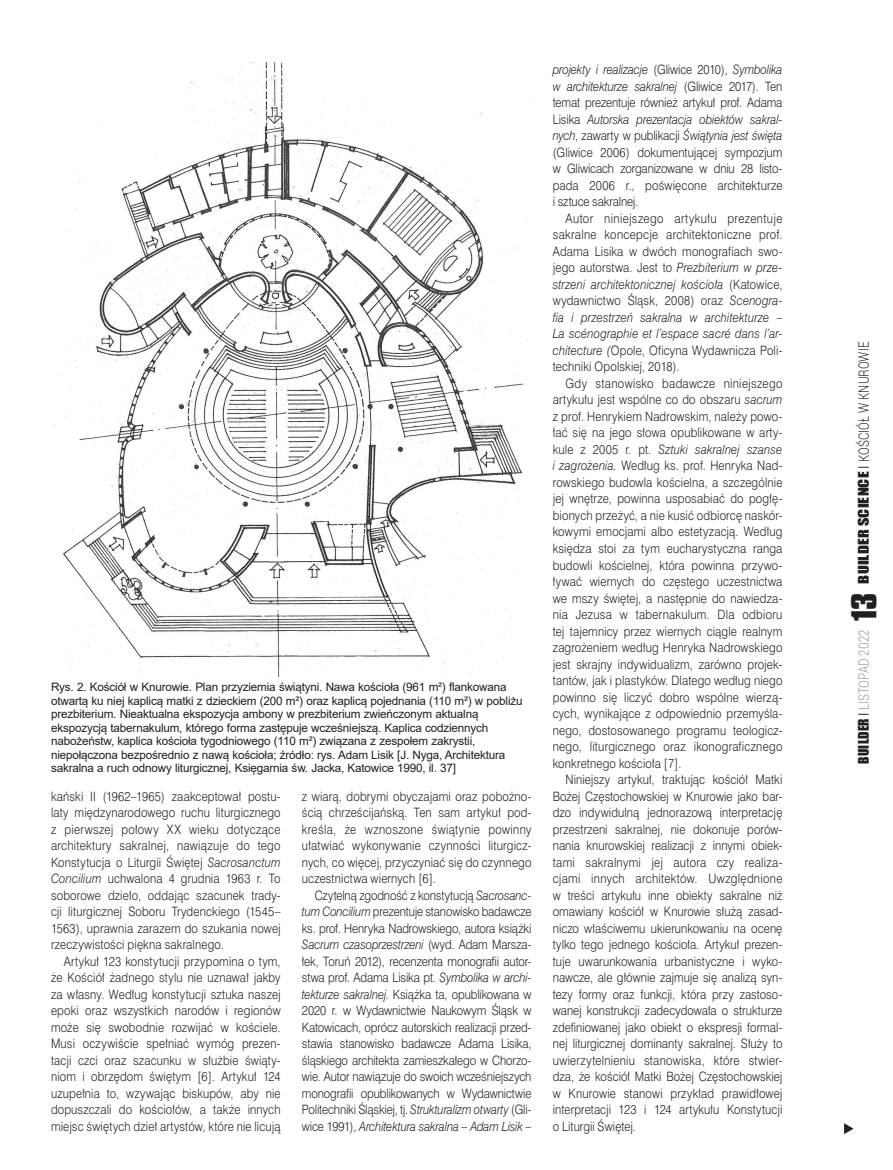
<style>
.page{position:relative;width:893px;height:1170px;background:#fff}
.page>*{position:absolute;margin:0;border:0;box-sizing:border-box;transform-origin:0 0}
.t1{font:300 14.25px "Roboto";letter-spacing:.005em;color:#231f20;scale:.8 1}
.t2{font:300 14.25px "Roboto";letter-spacing:.005em;color:#939598;scale:.8 1}
.tekst_swiss{font:12px/16.5px "Swis 721 Lt PL";letter-spacing:.01em;color:#231f20;text-align:justify;scale:.89 1}
.Fot_podpis{font:11.7px/13.5px "Arial";letter-spacing:-.015em;color:#231f20}
.s1{font-style:italic}
.s2{font-family:"Impact";font-weight:400;font-size:13.5px}
.s3{font-family:"Swis 721 Lt PL";font-weight:400;font-size:13.5px}
.s4{font-family:"Impact";font-weight:400;font-size:13.5px;color:#231f20}
.s5{font-family:"Swis 721 Lt PL";font-weight:400;font-size:13.5px;color:#231f20}
.s6{font-family:"Compacta PL";font-weight:700;font-size:30px;color:#231f20}
</style>
<div class="page">
<img style="left:54px;top:63px;width:474px;height:613px">
<svg style="left:844px;top:1123px;width:10px;height:11px"></svg>
<p class="Fot_podpis" style="left:51px;top:680px;width:473px">Rys. 2. Kościół w Knurowie. Plan przyziemia świątyni. Nawa kościoła (961 m²) flankowana otwartą ku niej kaplicą matki z dzieckiem (200 m²) oraz kaplicą pojednania (110 m²) w pobliżu prezbiterium. Nieaktualna ekspozycja ambony w prezbiterium zwieńczonym aktualną ekspozycją tabernakulum, którego forma zastępuje wcześniejszą. Kaplica codziennych nabożeństw, kaplica kościoła tygodniowego (110 m²) związana z zespołem zakrystii, niepołączona bezpośrednio z nawą kościoła; źródło: rys. Adam Lisik [J. Nyga, Architektura sakralna a ruch odnowy liturgicznej, Księgarnia św. Jacka, Katowice 1990, il. 37]</p>
<p class="tekst_swiss" style="left:51px;top:787px;width:260px">kański II (1962–1965) zaakceptował postu&shy;laty międzynarodowego ruchu liturgicznego z pierwszej połowy XX wieku dotyczące architektury sakralnej, nawiązuje do tego Konstytucja o Liturgii Świętej <span class="s1">Sacrosanctum Concilium</span> uchwalona 4 grudnia 1963 r. To soborowe dzieło, oddając szacunek trady&shy;cji liturgicznej Soboru Trydenckiego (1545– 1563), uprawnia zarazem do szukania nowej rzeczywistości piękna sakralnego.</p>
<p class="tekst_swiss" style="left:51px;top:952px;width:259px;text-indent:13px">Artykuł 123 konstytucji przypomina o tym, że Kościół żadnego stylu nie uznawał jakby za własny. Według konstytucji sztuka naszej epoki oraz wszystkich narodów i regionów może się swobodnie rozwijać w kościele.<br>Musi oczywiście spełniać wymóg prezen&shy;tacji czci oraz szacunku w służbie świąty&shy;niom i obrzędom świętym [6]. Artykuł 124 uzupełnia to, wzywając biskupów, aby nie dopuszczali do kościołów, a także innych miejsc świętych dzieł artystów, które nie licują</p>
<p class="tekst_swiss" style="left:302px;top:787px;width:259px">z wiarą, dobrymi obyczajami oraz pobożno&shy;ścią chrześcijańską. Ten sam artykuł pod&shy;kreśla, że wznoszone świątynie powinny ułatwiać wykonywanie czynności liturgicz&shy;nych, co więcej, przyczyniać się do czynnego uczestnictwa wiernych [6].</p>
<p class="tekst_swiss" style="left:302px;top:886px;width:259px;text-indent:13px">Czytelną zgodność z konstytucją <span class="s1">Sacrosanc&shy;tum Concilium</span> prezentuje stanowisko badawcze ks. prof. Henryka Nadrowskiego, autora książki <span class="s1">Sacrum czasoprzestrzeni</span> (wyd. Adam Marsza&shy;łek, Toruń 2012), recenzenta monografii autor&shy;stwa prof. Adama Lisika pt. <span class="s1">Symbolika w archi&shy;tekturze sakralnej</span>. Książka ta, opublikowana w 2020 r. w Wydawnictwie Naukowym Śląsk w Katowicach, oprócz autorskich realizacji przed&shy;stawia stanowisko badawcze Adama Lisika, śląskiego architekta zamieszkałego w Chorzo&shy;wie. Autor nawiązuje do swoich wcześniejszych monografii opublikowanych w Wydawnictwie Politechniki Śląskiej, tj. <span class="s1">Strukturalizm otwarty</span> (Gli&shy;wice 1991), <span class="s1">Architektura sakralna – Adam Lisik –</span></p>
<p class="tekst_swiss" style="left:553px;top:61px;width:259px"><span class="s1">projekty i realizacje</span> (Gliwice 2010), <span class="s1">Symbolika w architekturze sakralnej</span> (Gliwice 2017). Ten temat prezentuje również artykuł prof. Adama Lisika <span class="s1">Autorska prezentacja obiektów sakral&shy;nych</span>, zawarty w publikacji <span class="s1">Świątynia jest święta </span>(Gliwice 2006) dokumentującej sympozjum w Gliwicach zorganizowane w dniu 28 listo&shy;pada 2006 r., poświęcone architekturze i sztuce sakralnej.</p>
<p class="tekst_swiss" style="left:553px;top:210px;width:259px;text-indent:13px">Autor niniejszego artykułu prezentuje sakralne koncepcje architektoniczne prof.<br>Adama Lisika w dwóch monografiach swo&shy;jego autorstwa. Jest to <span class="s1">Prezbiterium w prze&shy;strzeni architektonicznej kościoła</span> (Katowice, wydawnictwo Śląsk, 2008) oraz <span class="s1">Scenogra&shy;fia i przestrzeń sakralna w architekturze</span> – <span class="s1">La scénographie et l’espace sacré dans l’ar&shy;chitecture (</span>Opole, Oficyna Wydawnicza Poli&shy;techniki Opolskiej, 2018).</p>
<p class="tekst_swiss" style="left:553px;top:375px;width:259px;text-indent:13px">Gdy stanowisko badawcze niniejszego artykułu jest wspólne co do obszaru <span class="s1">sacrum </span>z prof. Henrykiem Nadrowskim, należy powo&shy;łać się na jego słowa opublikowane w arty&shy;kule z 2005 r. pt. <span class="s1">Sztuki sakralnej szanse i zagrożenia.</span> Według ks. prof. Henryka Nad&shy;rowskiego budowla kościelna, a szczególnie jej wnętrze, powinna usposabiać do pogłę&shy;bionych przeżyć, a nie kusić odbiorcę naskór&shy;kowymi emocjami albo estetyzacją. Według księdza stoi za tym eucharystyczna ranga budowli kościelnej, która powinna przywo&shy;ływać wiernych do częstego uczestnictwa we mszy świętej, a następnie do nawiedza&shy;nia Jezusa w tabernakulum. Dla odbioru tej tajemnicy przez wiernych ciągle realnym zagrożeniem według Henryka Nadrowskiego jest skrajny indywidualizm, zarówno projek&shy;tantów, jak i plastyków. Dlatego według niego powinno się liczyć dobro wspólne wierzą&shy;cych, wynikające z odpowiednio przemyśla&shy;nego, dostosowanego programu teologicz&shy;nego, liturgicznego oraz ikonograficznego konkretnego kościoła [7].</p>
<p class="tekst_swiss" style="left:553px;top:771px;width:259px;text-indent:13px">Niniejszy artykuł, traktując kościół Matki Bożej Częstochowskiej w Knurowie jako bar&shy;dzo indywidulną jednorazową interpretację przestrzeni sakralnej, nie dokonuje porów&shy;nania knurowskiej realizacji z innymi obiek&shy;tami sakralnymi jej autora czy realiza&shy;cjami innych architektów. Uwzględnione w treści artykułu inne obiekty sakralne niż omawiany kościół w Knurowie służą zasad&shy;niczo właściwemu ukierunkowaniu na ocenę tylko tego jednego kościoła. Artykuł prezen&shy;tuje uwarunkowania urbanistyczne i wyko&shy;nawcze, ale głównie zajmuje się analizą syn&shy;tezy formy oraz funkcji, która przy zastoso&shy;wanej konstrukcji zadecydowała o strukturze zdefiniowanej jako obiekt o ekspresji formal&shy;nej liturgicznej dominanty sakralnej. Służy to uwierzytelnieniu stanowiska, które stwier&shy;dza, że kościół Matki Bożej Częstochowskiej w Knurowie stanowi przykład prawidłowej interpretacji 123 i 124 artykułu Konstytucji o Liturgii Świętej.</p>
<p class="t1" style="left:854px;top:583px;width:304px;rotate:-90deg"><span class="s2">BUILDER SCIENCE</span> <span class="s3">I</span> KOŚCIÓŁ W KNUROWIE</p>
<p class="t2" style="left:854px;top:763px;width:215px;rotate:-90deg"><span class="s4">BUILDER</span> <span class="s5">I</span> LISTOPAD 2022 <span class="s6">13</span></p>
</div>
